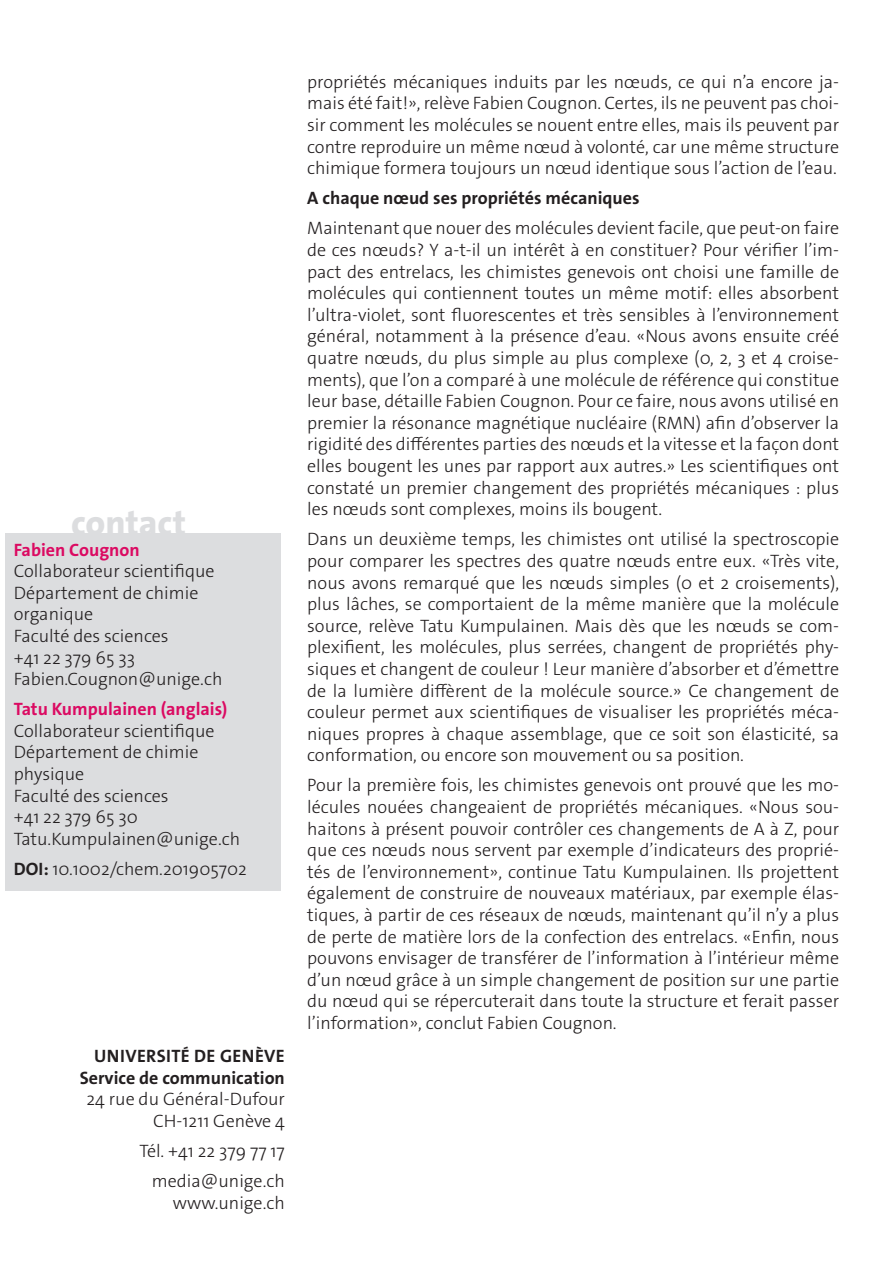
<style>
.page{position:relative;width:893px;height:1263px;background:#fff}
.page>*{position:absolute;margin:0;border:0;box-sizing:border-box;transform-origin:0 0}
._4__texte_courant{font:800 35.7px "The Sans Os F";color:#dcdddf}
._4__texte_courant-2{font:300 18px/21.6px "The Sans Os F";color:#231f20;text-align:justify}
.texte_courant{font:300 18px/21.6px "The Sans Os F";color:#231f20;text-align:right}
._4__texte_courant-3{font:700 18px "The Sans Os F";color:#231f20}
.texte_courant-2{font:700 18px "The Sans Os F";letter-spacing:.02em;color:#231f20}
.s1{font-weight:700;color:#db0a62}
.s2{font-weight:700}
</style>
<div class="page">
<div style="left:5px;top:534px;width:276px;height:357px;background:#dcdddf"></div>
<p class="_4__texte_courant" style="left:71px;top:499px;width:116px">contact</p>
<p class="_4__texte_courant-2" style="left:14px;top:539px;width:210px;text-align:left"><span class="s1">Fabien Cougnon<br></span>Collaborateur scientifique<br>Département de chimie organique<br>Faculté des sciences<br>+41 22 379 65 33<br>Fabien.Cougnon@unige.ch</p>
<p class="_4__texte_courant-2" style="left:14px;top:698px;width:228px;text-align:left"><span class="s1">Tatu Kumpulainen (anglais)<br></span>Collaborateur scientifique<br>Département de chimie physique<br>Faculté des sciences<br>+41 22 379 65 30<br>Tatu.Kumpulainen@unige.ch</p>
<p class="_4__texte_courant-2" style="left:14px;top:858px;width:235px"><span class="s2">DOI:</span> 10.1002/chem.201905702</p>
<p class="texte_courant-2" style="left:94px;top:1044px;width:192px">UNIVERSITÉ DE GENÈVE</p>
<p class="texte_courant" style="left:80px;top:1067px;width:207px"><span class="s2">Service de communication<br></span>24 rue du Général-Dufour<br>CH-1211 Genève 4</p>
<p class="texte_courant" style="left:139px;top:1140px;width:147px">Tél. +41 22 379 77 17</p>
<p class="texte_courant" style="left:152px;top:1170px;width:135px">media@unige.ch www.unige.ch</p>
<p class="_4__texte_courant-2" style="left:307px;top:71px;width:533px">propriétés mécaniques induits par les nœuds, ce qui n’a encore ja&shy;mais été fait!», relève Fabien Cougnon. Certes, ils ne peuvent pas choi&shy;sir comment les molécules se nouent entre elles, mais ils peuvent par contre reproduire un même nœud à volonté, car une même structure chimique formera toujours un nœud identique sous l’action de l’eau.</p>
<p class="_4__texte_courant-3" style="left:307px;top:187px;width:334px">A chaque nœud ses propriétés mécaniques</p>
<p class="_4__texte_courant-2" style="left:307px;top:218px;width:533px">Maintenant que nouer des molécules devient facile, que peut-on faire de ces nœuds? Y a-t-il un intérêt à en constituer? Pour vérifier l’im&shy;pact des entrelacs, les chimistes genevois ont choisi une famille de molécules qui contiennent toutes un même motif: elles absorbent l’ultra-violet, sont fluorescentes et très sensibles à l’environnement général, notamment à la présence d’eau. «Nous avons ensuite créé quatre nœuds, du plus simple au plus complexe (0, 2, 3 et 4 croise&shy;ments), que l’on a comparé à une molécule de référence qui constitue leur base, détaille Fabien Cougnon. Pour ce faire, nous avons utilisé en premier la résonance magnétique nucléaire (RMN) afin d’observer la rigidité des différentes parties des nœuds et la vitesse et la façon dont elles bougent les unes par rapport aux autres.» Les scientifiques ont constaté un premier changement des propriétés mécaniques : plus les nœuds sont complexes, moins ils bougent.</p>
<p class="_4__texte_courant-2" style="left:307px;top:529px;width:533px">Dans un deuxième temps, les chimistes ont utilisé la spectroscopie pour comparer les spectres des quatre nœuds entre eux. «Très vite, nous avons remarqué que les nœuds simples (0 et 2 croisements), plus lâches, se comportaient de la même manière que la molécule source, relève Tatu Kumpulainen. Mais dès que les nœuds se com&shy;plexifient, les molécules, plus serrées, changent de propriétés phy&shy;siques et changent de couleur ! Leur manière d’absorber et d’émettre de la lumière diffèrent de la molécule source.» Ce changement de couleur permet aux scientifiques de visualiser les propriétés méca&shy;niques propres à chaque assemblage, que ce soit son élasticité, sa conformation, ou encore son mouvement ou sa position.</p>
<p class="_4__texte_courant-2" style="left:307px;top:775px;width:533px">Pour la première fois, les chimistes genevois ont prouvé que les mo&shy;lécules nouées changeaient de propriétés mécaniques. «Nous sou&shy;haitons à présent pouvoir contrôler ces changements de A à Z, pour que ces nœuds nous servent par exemple d’indicateurs des proprié&shy;tés de l’environnement», continue Tatu Kumpulainen. Ils projettent également de construire de nouveaux matériaux, par exemple élas&shy;tiques, à partir de ces réseaux de nœuds, maintenant qu’il n’y a plus de perte de matière lors de la confection des entrelacs. «Enfin, nous pouvons envisager de transférer de l’information à l’intérieur même d’un nœud grâce à un simple changement de position sur une partie du nœud qui se répercuterait dans toute la structure et ferait passer l’information», conclut Fabien Cougnon.</p>
</div>
